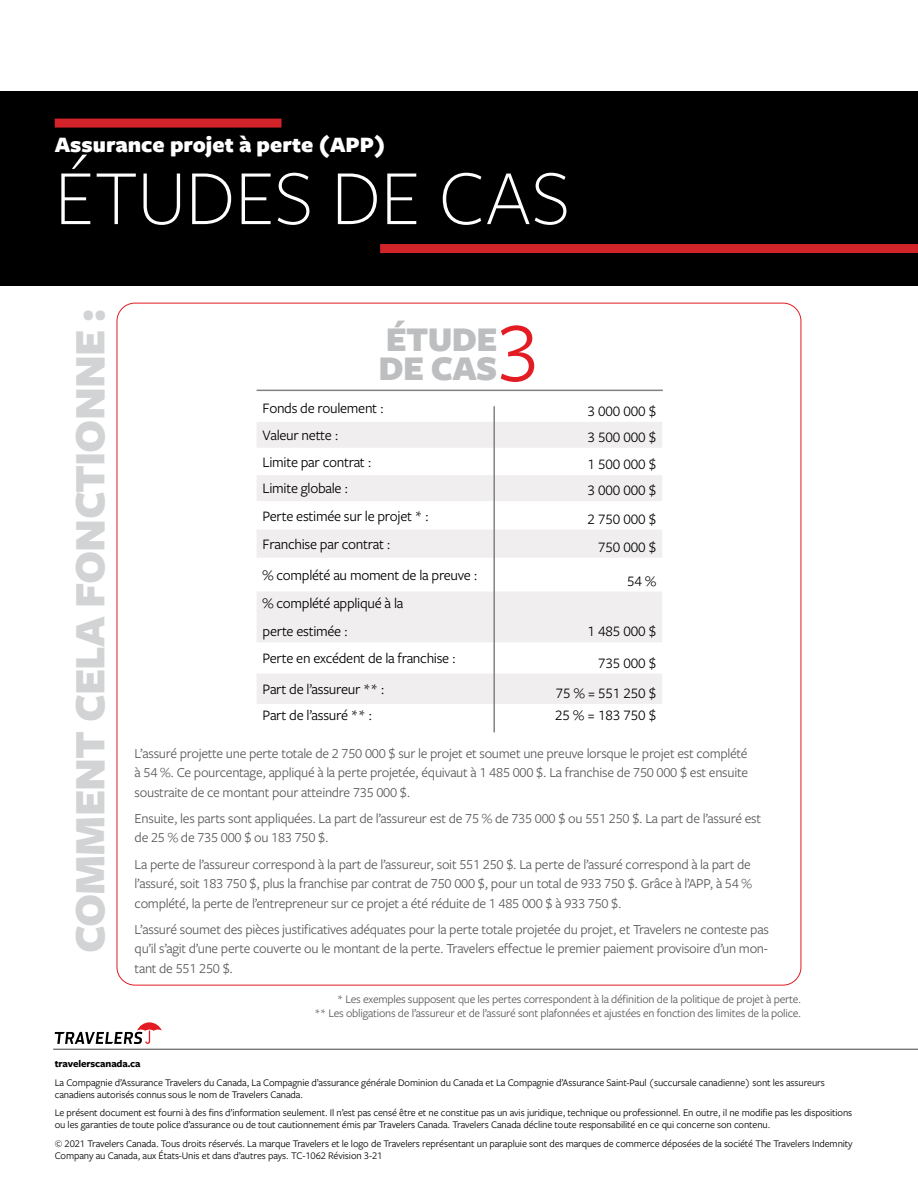
<style>
.page{position:relative;width:918px;height:1188px;background:#fff}
.page>*{position:absolute;margin:0;border:0;box-sizing:border-box;transform-origin:0 0}
.H3__Table_Header_Num{font:87px "Freight Sans Pro";color:#e31b23}
.H__Title_1{font:300 81px "Freight Sans Pro";color:#fff}
.H1__Table_Header_1{font:900 45px "Freight Sans Pro";letter-spacing:-.02em;color:#d1d3d4}
.H2__Table_Header_2{font:900 36px "Freight Sans Pro";letter-spacing:-.02em;color:#bcbec0}
.H__Title_1-2{font:900 22.8px "Freight Sans Pro";color:#fff}
.P__Table_Body_Copy_P{font:15px/28.5px "Freight Sans Pro";letter-spacing:-.02em;color:#000}
.P__Table_Numbers_Pg2{font:15px "Freight Sans Pro";letter-spacing:-.01em;color:#000}
.P__Body_Copy_Pg2{font:14.25px/19.5px "Freight Sans Pro";letter-spacing:-.02em;color:#58595b;text-align:justify}
.P__Disclaimer_1{font:12px "Freight Sans Pro";letter-spacing:-.02em;color:#58595b}
.P__Disclaimer_2{font:10.5px/12px "Freight Sans Pro";letter-spacing:-.01em;color:#000}
.P__Disclaimer_2-2{font:700 10.5px "Freight Sans Pro";letter-spacing:-.01em;color:#000}
</style>
<div class="page">
<div style="left:0;top:91px;width:918px;height:194px;background:#000"></div>
<div style="left:55px;top:119px;width:227px;height:9px;background:#d2232a"></div>
<div style="left:380px;top:244px;width:538px;height:9px;background:#d2232a"></div>
<svg style="left:257px;top:422px;width:405px;height:282px;fill:#f0eeef"></svg>
<hr style="left:257px;top:390px;width:406px;height:1px;background:#808285">
<hr style="left:493px;top:406px;width:2px;height:326px;background:#808285">
<hr style="left:53px;top:1049px;width:865px;height:1px;background:#58595b">
<svg style="left:55px;top:1022px;width:107px;height:22px"></svg>
<p class="H__Title_1-2" style="left:55px;top:128px;width:332px">Assurance projet à perte (APP)</p>
<p class="H__Title_1" style="left:55px;top:144px;width:517px">ÉTUDES DE CAS</p>
<h1 class="H1__Table_Header_1" style="left:59px;top:953px;width:645px;rotate:-90deg">COMMENT CELA FONCTIONNE :</h1>
<h2 class="H2__Table_Header_2" style="left:386px;top:315px;width:113px">ÉTUDE</h2>
<h3 class="H3__Table_Header_Num" style="left:496px;top:294px;width:45px">3</h3>
<h2 class="H2__Table_Header_2" style="left:379px;top:343px;width:120px">DE CAS</h2>
<p class="P__Table_Body_Copy_P" style="left:263px;top:394px;width:123px">Fonds de roulement :</p>
<p class="P__Table_Numbers_Pg2" style="left:588px;top:401px;width:70px">3 000 000 $</p>
<p class="P__Table_Body_Copy_P" style="left:263px;top:420px;width:77px">Valeur nette :</p>
<p class="P__Table_Numbers_Pg2" style="left:588px;top:427px;width:70px">3 500 000 $</p>
<p class="P__Table_Body_Copy_P" style="left:263px;top:447px;width:110px">Limite par contrat :</p>
<p class="P__Table_Numbers_Pg2" style="left:588px;top:454px;width:70px">1 500 000 $</p>
<p class="P__Table_Body_Copy_P" style="left:263px;top:474px;width:87px">Limite globale :</p>
<p class="P__Table_Numbers_Pg2" style="left:588px;top:480px;width:70px">3 000 000 $</p>
<p class="P__Table_Body_Copy_P" style="left:263px;top:501px;width:168px">Perte estimée sur le projet * :</p>
<p class="P__Table_Numbers_Pg2" style="left:588px;top:509px;width:70px">2 750 000 $</p>
<p class="P__Table_Body_Copy_P" style="left:263px;top:529px;width:129px">Franchise par contrat :</p>
<p class="P__Table_Numbers_Pg2" style="left:598px;top:537px;width:60px">750 000 $</p>
<p class="P__Table_Body_Copy_P" style="left:263px;top:560px;width:216px">% complété au moment de la preuve :</p>
<p class="P__Table_Numbers_Pg2" style="left:627px;top:571px;width:31px">54 %</p>
<p class="P__Table_Body_Copy_P" style="left:263px;top:588px;width:142px">% complété appliqué à la perte estimée :</p>
<p class="P__Table_Numbers_Pg2" style="left:588px;top:621px;width:70px">1 485 000 $</p>
<p class="P__Table_Body_Copy_P" style="left:263px;top:643px;width:195px">Perte en excédent de la franchise :</p>
<p class="P__Table_Numbers_Pg2" style="left:598px;top:653px;width:60px">735 000 $</p>
<p class="P__Table_Body_Copy_P" style="left:263px;top:674px;width:123px">Part de l’assureur ** :</p>
<p class="P__Table_Numbers_Pg2" style="left:556px;top:683px;width:102px">75 % = 551 250 $</p>
<p class="P__Table_Body_Copy_P" style="left:263px;top:700px;width:111px">Part de l’assuré ** :</p>
<p class="P__Table_Numbers_Pg2" style="left:555px;top:705px;width:102px">25 % = 183 750 $</p>
<p class="P__Body_Copy_Pg2" style="left:135px;top:743px;width:615px">L’assuré projette une perte totale de 2 750 000 $ sur le projet et soumet une preuve lorsque le projet est complété à 54 %. Ce pourcentage, appliqué à la perte projetée, équivaut à 1 485 000 $. La franchise de 750 000 $ est ensuite soustraite de ce montant pour atteindre 735 000 $.</p>
<p class="P__Body_Copy_Pg2" style="left:135px;top:808px;width:628px">Ensuite, les parts sont appliquées. La part de l’assureur est de 75 % de 735 000 $ ou 551 250 $. La part de l’assuré est de 25 % de 735 000 $ ou 183 750 $.</p>
<p class="P__Body_Copy_Pg2" style="left:135px;top:854px;width:619px">La perte de l’assureur correspond à la part de l’assureur, soit 551 250 $. La perte de l’assuré correspond à la part de l’assuré, soit 183 750 $, plus la franchise par contrat de 750 000 $, pour un total de 933 750 $. Grâce à l’APP, à 54 % complété, la perte de l’entrepreneur sur ce projet a été réduite de 1 485 000 $ à 933 750 $.</p>
<p class="P__Body_Copy_Pg2" style="left:135px;top:919px;width:636px">L’assuré soumet des pièces justificatives adéquates pour la perte totale projetée du projet, et Travelers ne conteste pas qu’il s’agit d’une perte couverte ou le montant de la perte. Travelers effectue le premier paiement provisoire d’un mon&shy;tant de 551 250 $.</p>
<p class="P__Disclaimer_1" style="left:337px;top:991px;width:466px">* Les exemples supposent que les pertes correspondent à la définition de la politique de projet à perte.</p>
<p class="P__Disclaimer_1" style="left:315px;top:1005px;width:488px">** Les obligations de l’assureur et de l’assuré sont plafonnées et ajustées en fonction des limites de la police.</p>
<p class="P__Disclaimer_2-2" style="left:55px;top:1056px;width:87px">travelerscanada.ca</p>
<p class="P__Disclaimer_2" style="left:55px;top:1076px;width:772px">La Compagnie d’Assurance Travelers du Canada, La Compagnie d’assurance générale Dominion du Canada et La Compagnie d’Assurance Saint-Paul (succursale canadienne) sont les assureurs canadiens autorisés connus sous le nom de Travelers Canada.</p>
<p class="P__Disclaimer_2" style="left:55px;top:1106px;width:799px">Le présent document est fourni à des fins d’information seulement. Il n’est pas censé être et ne constitue pas un avis juridique, technique ou professionnel. En outre, il ne modifie pas les dispositions ou les garanties de toute police d’assurance ou de tout cautionnement émis par Travelers Canada. Travelers Canada décline toute responsabilité en ce qui concerne son contenu.</p>
<p class="P__Disclaimer_2" style="left:55px;top:1137px;width:800px">© 2021 Travelers Canada. Tous droits réservés. La marque Travelers et le logo de Travelers représentant un parapluie sont des marques de commerce déposées de la société The Travelers Indemnity<br>Company au Canada, aux États-Unis et dans d’autres pays. TC-1062 Révision 3-21</p>
</div>
